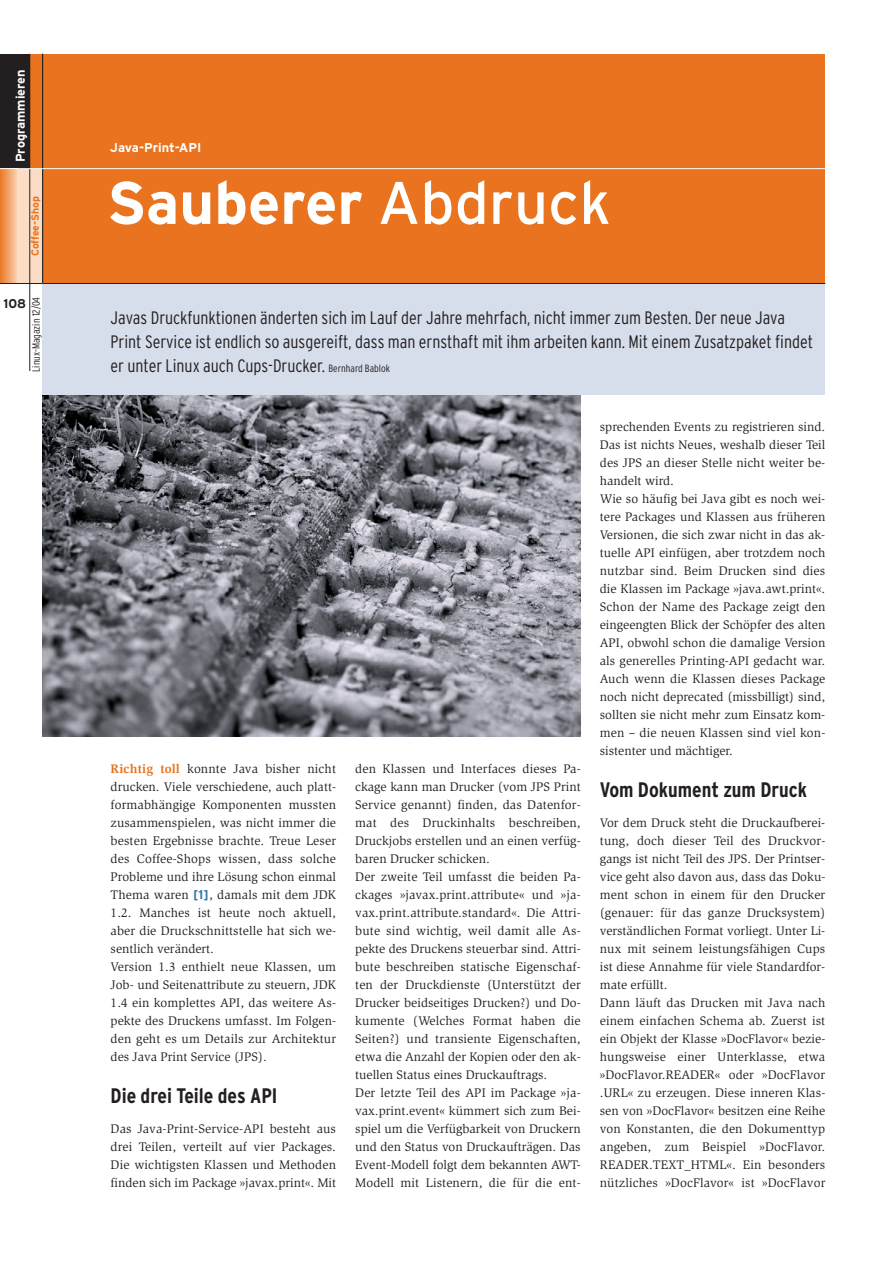
<style>
.page{position:relative;width:893px;height:1262px;background:#fff}
.page>*{position:absolute;margin:0;border:0;box-sizing:border-box;transform-origin:0 0}
.t1{font:700 60px "Interstate";color:#fff}
.t2{font:700 condensed 21px "Interstate";color:#231f20}
.t3{font:300 condensed 18px/24px "Interstate";color:#231f20}
.t4{font:12.75px/18px "Slimbach";letter-spacing:.005em;color:#231f20}
.t5{font:700 12.75px "Interstate";color:#fff}
.t6{font:700 12.75px "Interstate";color:#231f20}
.t7{font:300 condensed 10.5px "Interstate";color:#231f20}
.t8{font:700 10.5px "Interstate";letter-spacing:-.01em;color:#e9731e}
.s1{font-weight:400}
.s2{font-size:10.5px}
.s3{font-weight:700;color:#e9731e}
.s4{font-family:"Interstate";font-weight:700;color:#3978a3}
</style>
<div class="page">
<img style="left:43px;top:394px;width:537px;height:342px">
<div style="left:43px;top:283px;width:782px;height:111px;background:#d7deeb"></div>
<div style="left:43px;top:54px;width:782px;height:229px;background:#e9731e"></div>
<hr style="left:43px;top:283px;width:782px;height:1px;background:#231f20">
<div style="left:0;top:54px;width:43px;height:229px;background:#e9731e"></div>
<div style="left:0;top:54px;width:30px;height:115px;background:#231f20"></div>
<svg style="left:0;top:169px;width:17px;height:114px;background:#f1a368"></svg>
<div style="left:17px;top:169px;width:26px;height:114px;background:#fbddc5"></div>
<hr style="left:30px;top:54px;width:1px;height:317px;background:#231f20">
<hr style="left:42px;top:54px;width:1px;height:229px;background:#231f20">
<hr style="left:0;top:283px;width:43px;height:1px;background:#231f20">
<hr style="left:0;top:168px;width:43px;height:1px;background:#fff">
<hr style="left:43px;top:168px;width:782px;height:1px;background:#fff">
<p class="t5" style="left:15px;top:162px;width:94px;rotate:-90deg">Programmieren</p>
<p class="t8" style="left:31px;top:256px;width:61px;rotate:-90deg">Coffee-Shop</p>
<p class="t6" style="left:4px;top:299px;width:24px">108</p>
<p class="t7" style="left:32px;top:372px;width:76px;rotate:-90deg">Linux-Magazin 12/04</p>
<p class="t5" style="left:110px;top:142px;width:93px">Java-Print-API</p>
<h1 class="t1" style="left:107px;top:180px;width:506px">Sauberer <span class="s1">Abdruck</span></h1>
<p class="t3" style="left:111px;top:307px;width:704px">Javas Druckfunktionen änderten sich im Lauf der Jahre mehrfach, nicht immer zum Besten. Der neue Java<br>Print Service ist endlich so ausgereift, dass man ernsthaft mit ihm arbeiten kann. Mit einem Zusatzpaket findet er unter Linux auch Cups-Drucker. <span class="s2">Bernhard Bablok</span></p>
<p class="t4" style="left:111px;top:760px;width:227px"><span class="s3">Richtig toll</span> konnte Java bisher nicht drucken. Viele verschiedene, auch platt&shy;formabhängige Komponenten mussten zusammenspielen, was nicht immer die besten Ergebnisse brachte. Treue Leser des Coffee-Shops wissen, dass solche Probleme und ihre Lösung schon einmal Thema waren <span class="s4">[1]</span>, damals mit dem JDK 1.2. Manches ist heute noch aktuell, aber die Druckschnittstelle hat sich we&shy;sentlich verändert.<br>Version 1.3 enthielt neue Klassen, um Job- und Seitenattribute zu steuern, JDK 1.4 ein komplettes API, das weitere As&shy;pekte des Druckens umfasst. Im Folgen&shy;den geht es um Details zur Architektur des Java Print Service (JPS).</p>
<h2 class="t2" style="left:111px;top:1087px;width:168px">Die drei Teile des API</h2>
<p class="t4" style="left:111px;top:1120px;width:227px;text-align:justify">Das Java-Print-Service-API besteht aus drei Teilen, verteilt auf vier Packages.<br>Die wichtigsten Klassen und Methoden finden sich im Package »javax.print«. Mit</p>
<p class="t4" style="left:355px;top:760px;width:227px">den Klassen und Interfaces dieses Pa&shy;ckage kann man Drucker (vom JPS Print Service genannt) finden, das Datenfor&shy;mat des Druckinhalts beschreiben, Druckjobs erstellen und an einen verfüg&shy;baren Drucker schicken.<br>Der zweite Teil umfasst die beiden Pa&shy;ckages »javax.print.attribute« und »ja&shy;vax.print.attribute.standard«. Die Attri&shy;bute sind wichtig, weil damit alle As&shy;pekte des Druckens steuerbar sind. Attri&shy;bute beschreiben statische Eigenschaf&shy;ten der Druckdienste (Unterstützt der Drucker beidseitiges Drucken?) und Do&shy;kumente (Welches Format haben die Seiten?) und transiente Eigenschaften, etwa die Anzahl der Kopien oder den ak&shy;tuellen Status eines Druckauftrags.<br>Der letzte Teil des API im Package »ja&shy;vax.print.event« kümmert sich zum Bei&shy;spiel um die Verfügbarkeit von Druckern und den Status von Druckaufträgen. Das Event-Modell folgt dem bekannten AWT-Modell mit Listenern, die für die ent-</p>
<p class="t4" style="left:600px;top:418px;width:227px">sprechenden Events zu registrieren sind.<br>Das ist nichts Neues, weshalb dieser Teil des JPS an dieser Stelle nicht weiter be&shy;handelt wird.<br>Wie so häufig bei Java gibt es noch wei&shy;tere Packages und Klassen aus früheren Versionen, die sich zwar nicht in das ak&shy;tuelle API einfügen, aber trotzdem noch nutzbar sind. Beim Drucken sind dies die Klassen im Package »java.awt.print«.<br>Schon der Name des Package zeigt den eingeengten Blick der Schöpfer des alten API, obwohl schon die damalige Version als generelles Printing-API gedacht war.<br>Auch wenn die Klassen dieses Package noch nicht deprecated (missbilligt) sind, sollten sie nicht mehr zum Einsatz kom&shy;men – die neuen Klassen sind viel kon&shy;sistenter und mächtiger.</p>
<h2 class="t2" style="left:600px;top:781px;width:209px">Vom Dokument zum Druck</h2>
<p class="t4" style="left:600px;top:814px;width:227px">Vor dem Druck steht die Druckaufberei&shy;tung, doch dieser Teil des Druckvor&shy;gangs ist nicht Teil des JPS. Der Printser&shy;vice geht also davon aus, dass das Doku&shy;ment schon in einem für den Drucker (genauer: für das ganze Drucksystem) verständlichen Format vorliegt. Unter Li&shy;nux mit seinem leistungsfähigen Cups ist diese Annahme für viele Standardfor&shy;mate erfüllt.<br>Dann läuft das Drucken mit Java nach einem einfachen Schema ab. Zuerst ist ein Objekt der Klasse »DocFlavor« bezie&shy;hungsweise einer Unterklasse, etwa »DocFlavor.READER« oder »DocFlavor .URL« zu erzeugen. Diese inneren Klas&shy;sen von »DocFlavor« besitzen eine Reihe von Konstanten, die den Dokumenttyp angeben, zum Beispiel »DocFlavor.<br>READER.TEXT_HTML«. Ein besonders nützliches »DocFlavor« ist »DocFlavor</p>
</div>
